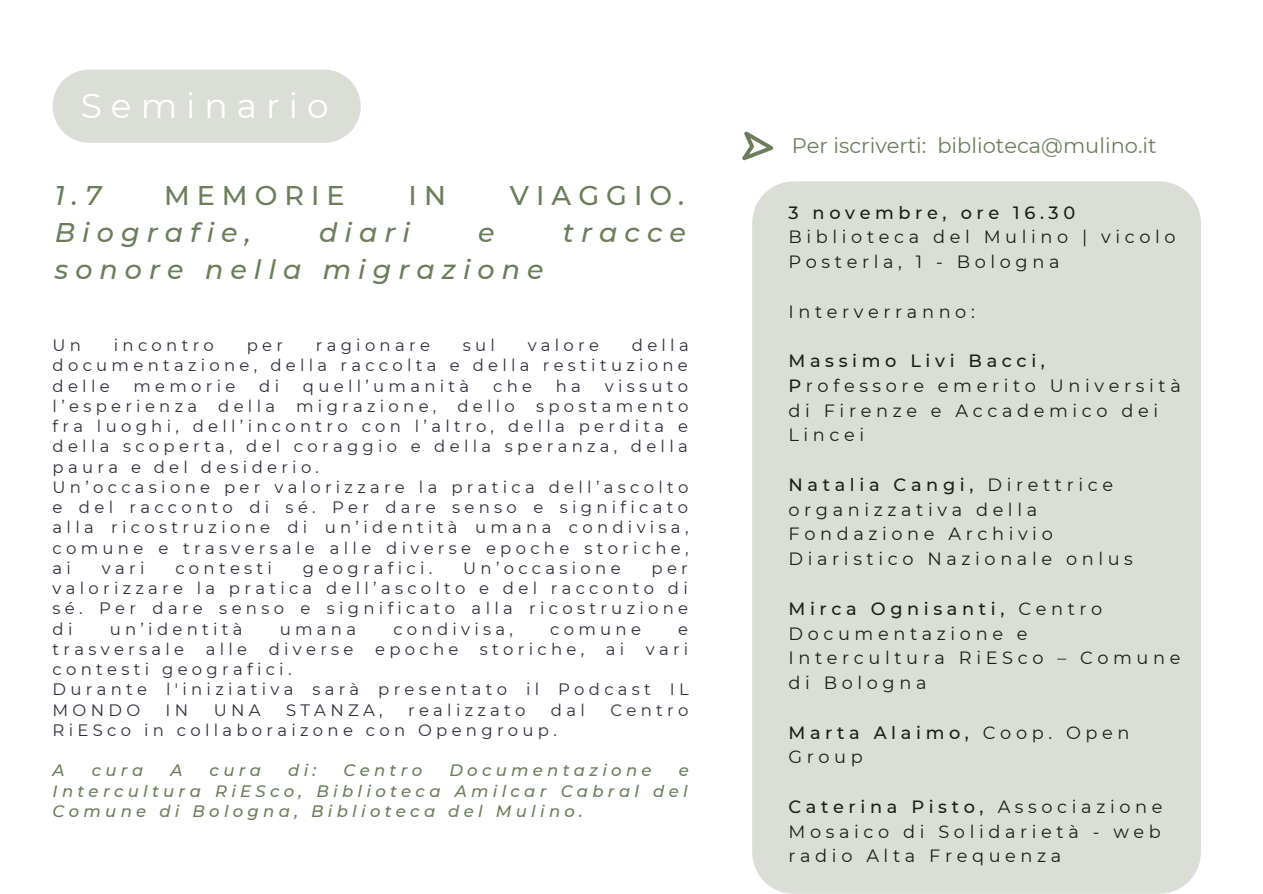
<style>
.page{position:relative;width:1263px;height:894px;background:#fff}
.page>*{position:absolute;margin:0;border:0;box-sizing:border-box;transform-origin:0 0}
.t1{font:34.5px "Montserrat";letter-spacing:.26em;color:#fff}
.t2{font:italic 500 27px "Montserrat";letter-spacing:.26em;color:#6b7d5b}
.t3{font:500 27px "Montserrat";letter-spacing:.26em;color:#6b7d5b}
.t4{font:21px "Montserrat";color:#6b7d5b}
.t5{font:17.7px/24.8px "Montserrat";letter-spacing:.26em;color:#000}
.t6{font:500 17.7px "Montserrat";letter-spacing:.26em;color:#000}
.t7{font:16.5px/20.2px "Montserrat";letter-spacing:.26em;color:#322d3b;text-align:justify}
.t8{font:italic 500 16.5px/20.2px "Montserrat";letter-spacing:.26em;color:#6b7d5b;text-align:justify}
.s1{font-style:italic}
.s2{font-weight:500}
</style>
<div class="page">
<svg style="left:742px;top:131px;width:32px;height:30px"></svg>
<div style="left:53px;top:70px;width:308px;height:73px;background:#daded6"></div>
<div style="left:752px;top:181px;width:449px;height:712px;background:#daded6"></div>
<h1 class="t1" style="left:81px;top:85px;width:250px">Seminario</h1>
<h2 class="t2" style="left:55px;top:179px;width:48px">1.7</h2>
<h2 class="t3" style="left:164px;top:179px;width:182px">MEMORIE</h2>
<h2 class="t3" style="left:409px;top:179px;width:39px">I N</h2>
<h2 class="t3" style="left:510px;top:179px;width:177px">VIAGGIO<span class="s1">.</span></h2>
<h2 class="t2" style="left:55px;top:216px;width:198px">Biografie,</h2>
<h2 class="t2" style="left:319px;top:216px;width:93px">diari</h2>
<h2 class="t2" style="left:478px;top:216px;width:18px">e</h2>
<h2 class="t2" style="left:563px;top:216px;width:125px">tracce</h2>
<h2 class="t2" style="left:55px;top:253px;width:490px">sonore nella migrazione</h2>
<p class="t7" style="left:53px;top:335px;width:638px;text-indent:579px">della documentazione, della raccolta e della restituzione delle</p>
<p class="t7" style="left:53px;top:335px;width:30px">U n</p>
<p class="t7" style="left:114px;top:335px;width:102px">incontro</p>
<p class="t7" style="left:247px;top:335px;width:38px">per</p>
<p class="t7" style="left:316px;top:335px;width:116px">ragionare</p>
<p class="t7" style="left:463px;top:335px;width:34px">sul</p>
<p class="t7" style="left:528px;top:335px;width:73px">valore</p>
<p class="t7" style="left:133px;top:375px;width:104px">memorie</p>
<p class="t7" style="left:259px;top:375px;width:21px">d i</p>
<p class="t7" style="left:303px;top:375px;width:168px">quell’umanità</p>
<p class="t7" style="left:493px;top:375px;width:40px">che</p>
<p class="t7" style="left:556px;top:375px;width:27px">h a</p>
<p class="t7" style="left:605px;top:375px;width:85px">vissuto</p>
<p class="t7" style="left:53px;top:395px;width:146px">l’esperienza</p>
<p class="t7" style="left:218px;top:395px;width:58px">della</p>
<p class="t7" style="left:296px;top:395px;width:142px">migrazione,</p>
<p class="t7" style="left:457px;top:395px;width:59px">dello</p>
<p class="t7" style="left:53px;top:395px;width:638px;text-align:left;text-indent:483px">spostamento fra luoghi, dell’incontro con l’altro, della perdita e della scoperta, del coraggio e della speranza, della paura e del desiderio.<br>Un’occasione per valorizzare la pratica dell’ascolto e del racconto di sé. Per dare senso e significato alla ricostruzione di un’identità umana condivisa, comune e trasversale alle diverse epoche storiche, a i</p>
<p class="t7" style="left:102px;top:557px;width:44px">vari</p>
<p class="t7" style="left:175px;top:557px;width:98px">contesti</p>
<p class="t7" style="left:303px;top:557px;width:131px">geografici.</p>
<p class="t7" style="left:463px;top:557px;width:159px">Un’occasione</p>
<p class="t7" style="left:53px;top:557px;width:637px;text-indent:599px">per valorizzare la pratica dell’ascolto e del racconto di sé. Per dare senso e significato alla ricostruzione d i</p>
<p class="t7" style="left:110px;top:618px;width:134px">un’identità</p>
<p class="t7" style="left:280px;top:618px;width:78px">umana</p>
<p class="t7" style="left:393px;top:618px;width:121px">condivisa,</p>
<p class="t7" style="left:550px;top:618px;width:92px">comune</p>
<p class="t7" style="left:678px;top:618px;width:11px">e</p>
<p class="t7" style="left:53px;top:638px;width:133px">trasversale</p>
<p class="t7" style="left:206px;top:638px;width:43px">alle</p>
<p class="t7" style="left:269px;top:638px;width:86px">diverse</p>
<p class="t7" style="left:375px;top:638px;width:85px">epoche</p>
<p class="t7" style="left:480px;top:638px;width:106px">storiche,</p>
<p class="t7" style="left:606px;top:638px;width:20px">a i</p>
<p class="t7" style="left:646px;top:638px;width:44px">vari</p>
<p class="t7" style="left:53px;top:659px;width:638px;text-align:left">contesti geografici.<br>Durante l'iniziativa sarà presentato il Podcast IL<br>MONDO</p>
<p class="t7" style="left:166px;top:699px;width:24px">I N</p>
<p class="t7" style="left:214px;top:699px;width:48px">UNA</p>
<p class="t7" style="left:286px;top:699px;width:98px">STANZA,</p>
<p class="t7" style="left:408px;top:699px;width:119px">realizzato</p>
<p class="t7" style="left:551px;top:699px;width:35px">dal</p>
<p class="t7" style="left:610px;top:699px;width:80px">Centro</p>
<p class="t7" style="left:53px;top:719px;width:506px">RiESco in collaboraizone con Opengroup.</p>
<p class="t8" style="left:53px;top:760px;width:14px">A</p>
<p class="t8" style="left:92px;top:760px;width:53px">cura</p>
<p class="t8" style="left:170px;top:760px;width:14px">A</p>
<p class="t8" style="left:210px;top:760px;width:53px">cura</p>
<p class="t8" style="left:288px;top:760px;width:30px">di:</p>
<p class="t8" style="left:344px;top:760px;width:80px">Centro</p>
<p class="t8" style="left:449px;top:760px;width:204px">Documentazione</p>
<p class="t8" style="left:53px;top:760px;width:638px;text-indent:626px">e Intercultura RiESco, Biblioteca Amilcar Cabral del Comune di Bologna, Biblioteca del Mulino.</p>
<p class="t4" style="left:792px;top:133px;width:366px">Per iscriverti: biblioteca@mulino.it</p>
<p class="t6" style="left:788px;top:201px;width:288px">3 novembre, ore 16.30</p>
<p class="t5" style="left:788px;top:224px;width:389px">Biblioteca del Mulino | vicolo<br>Posterla, 1 - Bologna</p>
<p class="t5" style="left:788px;top:299px;width:188px">Interverranno:</p>
<p class="t5" style="left:788px;top:348px;width:394px"><span class="s2">Massimo Livi Bacci,<br>P</span>rofessore emerito Università di Firenze e Accademico dei<br>Lincei</p>
<p class="t5" style="left:788px;top:472px;width:346px"><span class="s2">Natalia Cangi,</span> Direttrice organizzativa della<br>Fondazione Archivio<br>Diaristico Nazionale onlus</p>
<p class="t5" style="left:788px;top:596px;width:393px"><span class="s2">Mirca Ognisanti,</span> Centro<br>Documentazione e<br>Intercultura RiESco – Comune di Bologna</p>
<p class="t5" style="left:788px;top:719px;width:342px"><span class="s2">Marta Alaimo,</span> Coop. Open<br>Group</p>
<p class="t5" style="left:788px;top:793px;width:375px;text-align:justify"><span class="s2">Caterina Pisto,</span> Associazione Mosaico di Solidarietà - web radio Alta Frequenza</p>
</div>
